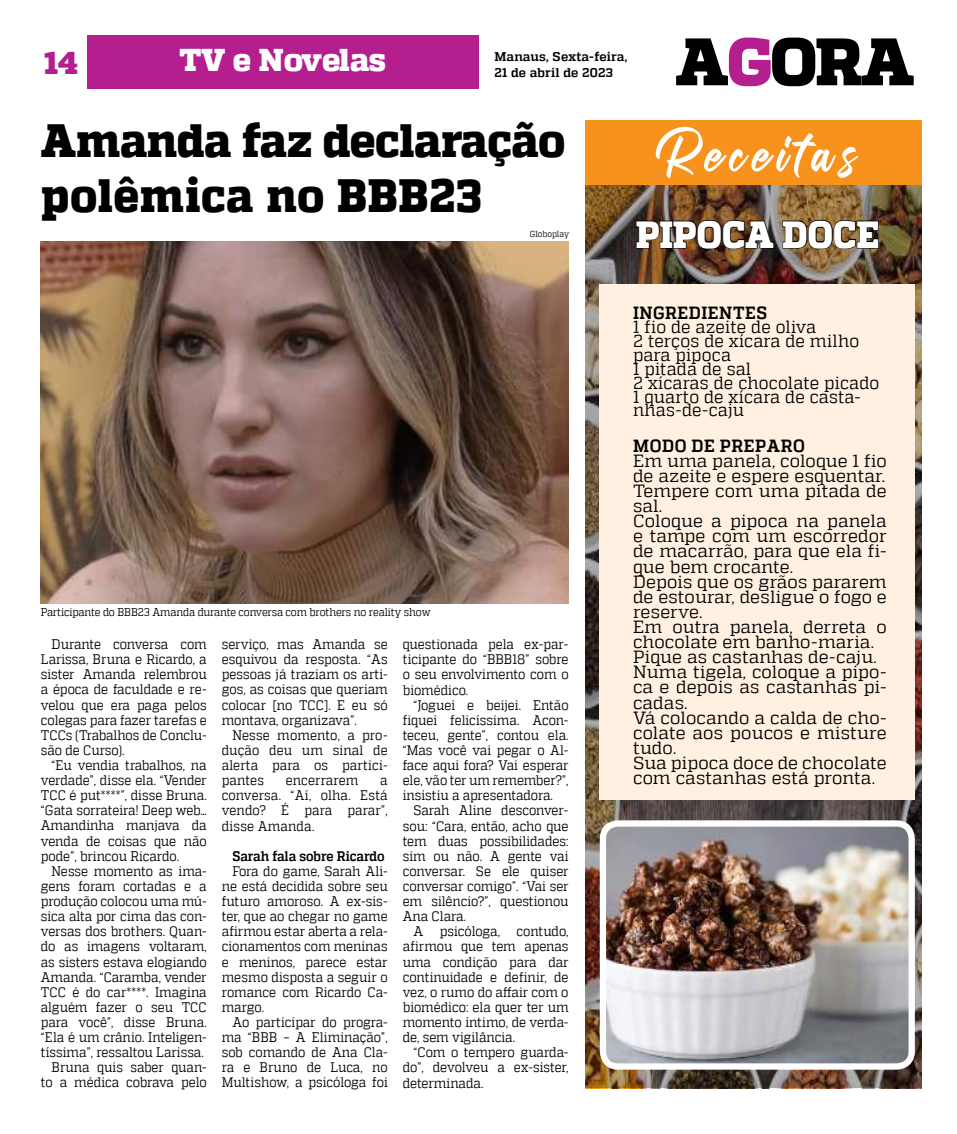
<style>
.page{position:relative;width:957px;height:1134px;background:#fff}
.page>*{position:absolute;margin:0;border:0;box-sizing:border-box;transform-origin:0 0}
.t1{font:800 46.62px/54.1px "MW Quadon";letter-spacing:-.01em;color:#000;scale:.95 1}
.t2{font:800 37.75px "MW Quadon";color:#fff;scale:.95 1}
.t3{font:800 31.5px "MW Quadon";color:#fff}
.t4{font:800 31.5px "MW Quadon";color:#b51e8e}
.t5{font:17.62px/15.1px "MW Quadon";letter-spacing:.005em;color:#000}
.t6{font:17.62px/13.9px "MW Quadon";letter-spacing:.005em;color:#000;scale:.95 1}
.t7{font:700 17.62px "MW Quadon";letter-spacing:.035em;color:#000;scale:.95 1}
.t8{font:13.88px/15.1px "MW Quadon";letter-spacing:-.005em;color:#000;text-align:justify;scale:.9 1}
.t9{font:700 13.88px "MW Quadon";letter-spacing:-.005em;color:#000;scale:.9 1}
.t10{font:700 12.62px "MW Quadon";letter-spacing:.015em;color:#000}
.t11{font:11.38px "MW Quadon";letter-spacing:-.015em;color:#000;scale:.9 1}
.t12{font:8.88px "MW Quadon";letter-spacing:.005em;color:#000;scale:.9 1}
</style>
<div class="page">
<div style="left:87px;top:35px;width:391px;height:54px;background:#b51e8e"></div>
<svg style="left:676px;top:38px;width:237px;height:48px"></svg>
<img style="left:41px;top:241px;width:527px;height:363px">
<img style="left:585px;top:185px;width:336px;height:903px">
<img style="left:603px;top:823px;width:308px;height:243px">
<div style="left:600px;top:820px;width:315px;height:250px;border:6px solid #fff;border-radius:15px"></div>
<img style="left:635px;top:219px;width:140px;height:31px">
<svg style="left:781px;top:219px;width:98px;height:31px;background:#664f30"></svg>
<div style="left:600px;top:285px;width:315px;height:515px;background:#fff0e1"></div>
<div style="left:585px;top:120px;width:336px;height:65px;background:#f7931d"></div>
<svg style="left:656px;top:127px;width:202px;height:51px"></svg>
<h3 class="t4" style="left:44px;top:44px;width:36px">14</h3>
<h3 class="t3" style="left:179px;top:42px;width:208px">TV e Novelas</h3>
<p class="t10" style="left:494px;top:50px;width:134px">Manaus, Sexta-feira,</p>
<p class="t10" style="left:494px;top:65px;width:120px">21 de abril de 2023</p>
<h1 class="t1" style="left:41px;top:115px;width:554px">Amanda faz declaração polêmica no BBB23</h1>
<p class="t12" style="left:530px;top:229px;width:45px">Globoplay</p>
<h2 class="t2" style="left:635px;top:212px;width:258px">PIPOCA DOCE</h2>
<p class="t11" style="left:41px;top:605px;width:434px">Participante do BBB23 Amanda durante conversa com brothers no reality show</p>
<p class="t8" style="left:41px;top:637px;width:186px;text-indent:11px">Durante conversa com Larissa, Bruna e Ricardo, a sister Amanda relembrou a época de faculdade e re&shy;velou que era paga pelos colegas para fazer tarefas e TCCs (Trabalhos de Conclu&shy;são de Curso).</p>
<p class="t8" style="left:41px;top:757px;width:186px;text-indent:11px">“Eu vendia trabalhos, na verdade”, disse ela. “Vender TCC é put****”, disse Bruna. “Gata sorrateira! Deep web… Amandinha manjava da venda de coisas que não pode”, brincou Ricardo.</p>
<p class="t8" style="left:41px;top:863px;width:186px;text-align:right">Nesse momento as ima&shy;gens foram cortadas e a produção colocou uma mú&shy;sica alta por cima das con&shy;versas dos brothers. Quan&shy;do as imagens voltaram, as sisters estava elogiando<br>Amanda. “Caramba, vender<br>TCC é do car****. Imagina alguém fazer o seu TCC para você”, disse Bruna. “Ela é um crânio. Inteligen&shy;tíssima”, ressaltou Larissa.<br>Bruna quis saber quan&shy;to a médica cobrava pelo</p>
<p class="t8" style="left:222px;top:637px;width:186px">serviço, mas Amanda se esquivou da resposta. “As pessoas já traziam os arti&shy;gos, as coisas que queriam colocar [no TCC]. E eu só montava, organizava”.</p>
<p class="t8" style="left:222px;top:727px;width:186px;text-indent:11px">Nesse momento, a pro&shy;dução deu um sinal de alerta para os partici&shy;pantes</p>
<p class="t8" style="left:222px;top:773px;width:186px;text-indent:158px">a conversa. “Aí, olha. Está vendo? É para parar”, disse Amanda.</p>
<p class="t9" style="left:232px;top:848px;width:170px">Sarah fala sobre Ricardo</p>
<p class="t8" style="left:222px;top:863px;width:186px;text-indent:11px">Fora do game, Sarah Ali&shy;ne está decidida sobre seu futuro amoroso. A ex-sis&shy;ter, que ao chegar no game afirmou estar aberta a rela&shy;cionamentos com meninas e meninos, parece estar mesmo disposta a seguir o romance com Ricardo Ca&shy;margo.</p>
<p class="t8" style="left:222px;top:1014px;width:186px;text-indent:11px">Ao participar do progra&shy;ma “BBB – A Eliminação”, sob comando de Ana Cla&shy;ra e Bruno de Luca, no Multishow, a psicóloga foi</p>
<p class="t8" style="left:286px;top:773px;width:82px">encerrarem</p>
<p class="t8" style="left:403px;top:637px;width:186px">questionada pela ex-par&shy;ticipante do “BBB18” sobre o seu envolvimento com o biomédico.</p>
<p class="t8" style="left:403px;top:697px;width:186px;text-indent:11px">“Joguei e beijei. Então fiquei felicíssima. Acon&shy;teceu, gente”, contou ela. “Mas você vai pegar o Al&shy;face aqui fora? Vai esperar ele, vão ter um remember?”, insistiu a apresentadora.</p>
<p class="t8" style="left:403px;top:803px;width:186px;text-indent:11px">Sarah Aline desconver&shy;sou: “Cara, então, acho que tem duas possibilidades: sim ou não. A gente vai conversar. Se ele quiser conversar comigo”. “Vai ser em silêncio?”, questionou Ana Clara.</p>
<p class="t8" style="left:403px;top:924px;width:186px;text-indent:11px">A psicóloga, contudo, afirmou que tem apenas uma condição para dar continuidade e definir, de vez, o rumo do affair com o biomédico: ela quer ter um momento íntimo, de verda&shy;de, sem vigilância.</p>
<p class="t8" style="left:403px;top:1045px;width:186px;text-indent:11px">“Com o tempero guarda&shy;do”, devolveu a ex-sister, determinada.</p>
<p class="t7" style="left:633px;top:303px;width:143px">INGREDIENTES</p>
<p class="t6" style="left:633px;top:320px;width:261px">1 fio de azeite de oliva<br>2 terços de xícara de milho para pipoca<br>1 pitada de sal<br>2 xícaras de chocolate picado<br>1 quarto de xícara de casta&shy;nhas-de-caju</p>
<p class="t7" style="left:633px;top:435px;width:182px">MODO DE PREPARO</p>
<p class="t5" style="left:633px;top:453px;width:255px">Em uma panela, coloque 1 fio de azeite e espere esquentar.<br>Tempere com uma pitada de sal.<br>Coloque a pipoca na panela e tampe com um escorredor de macarrão, para que ela fi&shy;que bem crocante.<br>Depois que os grãos pararem de estourar, desligue o fogo e reserve.<br>Em outra panela, derreta o chocolate em banho-maria.<br>Pique as castanhas de-caju.<br>Numa tigela, coloque a pipo&shy;ca e depois as castanhas pi&shy;cadas.<br>Vá colocando a calda de cho&shy;colate aos poucos e misture tudo.<br>Sua pipoca doce de chocolate com castanhas está pronta.</p>
</div>
